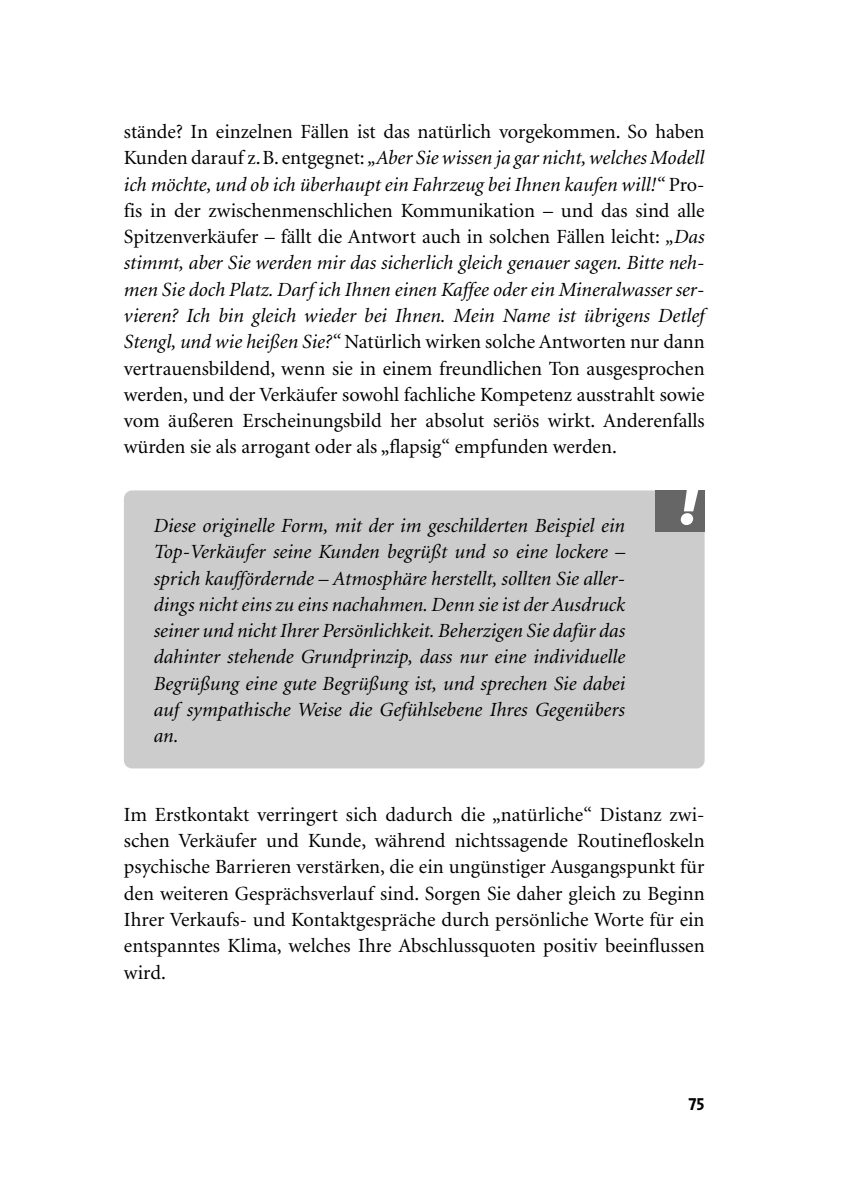
<style>
.page{position:relative;width:844px;height:1187px;background:#fff}
.page>*{position:absolute;margin:0;border:0;box-sizing:border-box;transform-origin:0 0}
.t1{font:italic 900 59.5px "The Sans";color:#fff}
.t2{font:20.12px/26.2px "Minion";color:#000;text-align:justify}
.t3{font:italic 20.12px/26.2px "Minion";color:#000;text-align:justify}
.t4{font:17.5px "The Sans Bold Caps";color:#000}
.s1{font-style:italic}
</style>
<div class="page">
<div style="left:124px;top:490px;width:581px;height:279px;background:#ccc"></div>
<p class="t2" style="left:124px;top:120px;width:582px">stände? In einzelnen Fällen ist das natürlich vorgekommen. So haben Kunden darauf z.B. entgegnet: <span class="s1">„Aber Sie wissen ja gar nicht, welches Modell ich möchte, und ob ich überhaupt ein Fahrzeug bei Ihnen kaufen will!“</span> Pro&shy;fis in der zwischenmenschlichen Kommunikation – und das sind alle Spitzenverkäufer – fällt die Antwort auch in solchen Fällen leicht: <span class="s1">„Das stimmt, aber Sie werden mir das sicherlich gleich genauer sagen. Bitte neh&shy;men Sie doch Platz. Darf ich Ihnen einen Kaffee oder ein Mineralwasser ser&shy;vieren? Ich bin gleich wieder bei Ihnen. Mein Name ist übrigens Detlef Stengl, und wie heißen Sie?“</span> Natürlich wirken solche Antworten nur dann vertrauensbildend, wenn sie in einem freundlichen Ton ausgesprochen werden, und der Verkäufer sowohl fachliche Kompetenz ausstrahlt sowie vom äußeren Erscheinungsbild her absolut seriös wirkt. Anderenfalls würden sie als arrogant oder als „flapsig“ empfunden werden.</p>
<p class="t3" style="left:154px;top:514px;width:473px">Diese originelle Form, mit der im geschilderten Beispiel ein Top-Verkäufer seine Kunden begrüßt und so eine lockere – sprich kauffördernde – Atmosphäre herstellt, sollten Sie aller&shy;dings nicht eins zu eins nachahmen. Denn sie ist der Ausdruck seiner und nicht Ihrer Persönlichkeit. Beherzigen Sie dafür das dahinter stehende Grundprinzip, dass nur eine individuelle Begrüßung eine gute Begrüßung ist, und sprechen Sie dabei auf sympathische Weise die Gefühlsebene Ihres Gegenübers an.</p>
<h1 class="t1" style="left:679px;top:482px;width:20px">!</h1>
<p class="t2" style="left:124px;top:803px;width:582px">Im Erstkontakt verringert sich dadurch die „natürliche“ Distanz zwi&shy;schen Verkäufer und Kunde, während nichtssagende Routinefloskeln psychische Barrieren verstärken, die ein ungünstiger Ausgangspunkt für den weiteren Gesprächsverlauf sind. Sorgen Sie daher gleich zu Beginn Ihrer Verkaufs- und Kontaktgespräche durch persönliche Worte für ein entspanntes Klima, welches Ihre Abschlussquoten positiv beeinflussen wird.</p>
<p class="t4" style="left:688px;top:1093px;width:18px">75</p>
</div>
